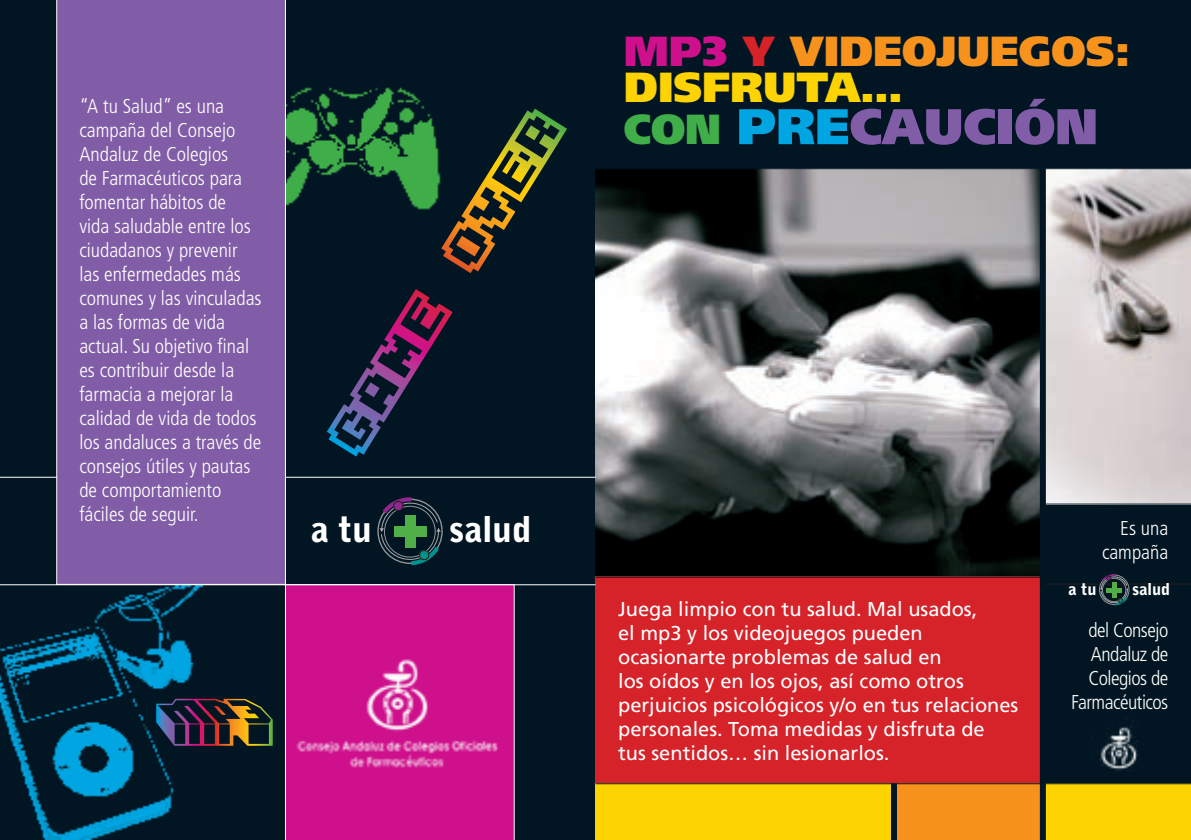
<style>
.page{position:relative;width:1191px;height:840px;background:#fff}
.page>*{position:absolute;margin:0;border:0;box-sizing:border-box;transform-origin:0 0}
.t1{font:900 50px "Frutiger";color:#825da7}
.t2{font:900 42px/36px "Frutiger";color:#f7931d}
.t3{font:900 35.4px "Bell Gothic";color:#fff}
.t4{font:300 condensed 20px/24px "Frutiger";color:#fff;text-align:right}
.t5{font:20px/24px "Frutiger";color:#fff}
.t6{font:300 condensed 20px/24px "Frutiger";letter-spacing:-.025em;color:#fff;text-align:right}
.t7{font:900 16.4px "Bell Gothic";color:#fff}
.s1{color:#cf108c}
.s2{color:#d62229}
.s3{color:#fed304}
.s4{font-size:42px;color:#40ae49}
.s5{color:#00a5e1}
</style>
<div class="page">
<div style="left:0;top:0;width:1191px;height:839px;background:#011622"></div>
<img style="left:286px;top:87px;width:139px;height:119px">
<div style="left:595px;top:782px;width:596px;height:57px;background:#fed304"></div>
<img style="left:1045px;top:169px;width:146px;height:334px">
<img style="left:595px;top:169px;width:444px;height:407px">
<hr style="left:1044px;top:583px;width:147px;height:1px;background:#231f20">
<svg style="left:1099px;top:574px;width:30px;height:32px"></svg>
<div style="left:897px;top:782px;width:143px;height:57px;background:#f7931d"></div>
<svg style="left:378px;top:497px;width:65px;height:69px"></svg>
<hr style="left:0;top:476px;width:595px;height:1px;background:#fff">
<div style="left:56px;top:0;width:230px;height:584px;background:#825da7"></div>
<svg style="left:285px;top:583px;width:230px;height:256px;background:#d01b90"></svg>
<img style="left:1100px;top:727px;width:38px;height:43px">
<div style="left:891px;top:782px;width:6px;height:57px;background:#011622"></div>
<div style="left:595px;top:576px;width:448px;height:206px;background:#d62229"></div>
<hr style="left:595px;top:576px;width:447px;height:1px;background:#011622">
<hr style="left:595px;top:782px;width:596px;height:1px;background:#011622">
<div style="left:1039px;top:168px;width:6px;height:671px;background:#011622"></div>
<svg style="left:327px;top:109px;width:240px;height:347px"></svg>
<img style="left:0;top:585px;width:202px;height:254px">
<img style="left:156px;top:698px;width:117px;height:47px">
<hr style="left:0;top:584px;width:595px;height:1px;background:#fff">
<p class="t4" style="left:79px;top:94px;width:184px;text-align:left">“A tu Salud” es una campaña del Consejo<br>Andaluz de Colegios<br>de Farmacéuticos para fomentar hábitos de<br>vida saludable entre los ciudadanos y prevenir las enfermedades más comunes y las vinculadas a las formas de vida actual. Su objetivo final es contribuir desde la farmacia a mejorar la calidad de vida de todos los andaluces a través de consejos útiles y pautas de comportamiento fáciles de seguir.</p>
<h3 class="t3" style="left:311px;top:509px;width:62px">a tu</h3>
<h3 class="t3" style="left:449px;top:508px;width:84px">salud</h3>
<h2 class="t2" style="left:624px;top:33px;width:508px"><span class="s1">MP3</span> <span class="s2">Y</span> VIDEOJUEGOS:<br><span class="s3">DISFRUTA…</span></h2>
<h1 class="t1" style="left:624px;top:96px;width:475px"><span class="s4">CON</span> <span class="s5">PRE</span>CAUCIÓN</h1>
<p class="t4" style="left:1102px;top:516px;width:68px">Es una campaña</p>
<p class="t5" style="left:618px;top:596px;width:402px">Juega limpio con tu salud. Mal usados,<br>el mp3 y los videojuegos pueden ocasionarte problemas de salud en<br>los oídos y en los ojos, así como otros perjuicios psicológicos y/o en tus relaciones personales. Toma medidas y disfruta de<br>tus sentidos… sin lesionarlos.</p>
<p class="t7" style="left:1068px;top:579px;width:30px">a tu</p>
<p class="t7" style="left:1132px;top:579px;width:40px">salud</p>
<p class="t6" style="left:1071px;top:617px;width:98px">del Consejo<br>Andaluz de<br>Colegios de<br>Farmacéuticos</p>
</div>
